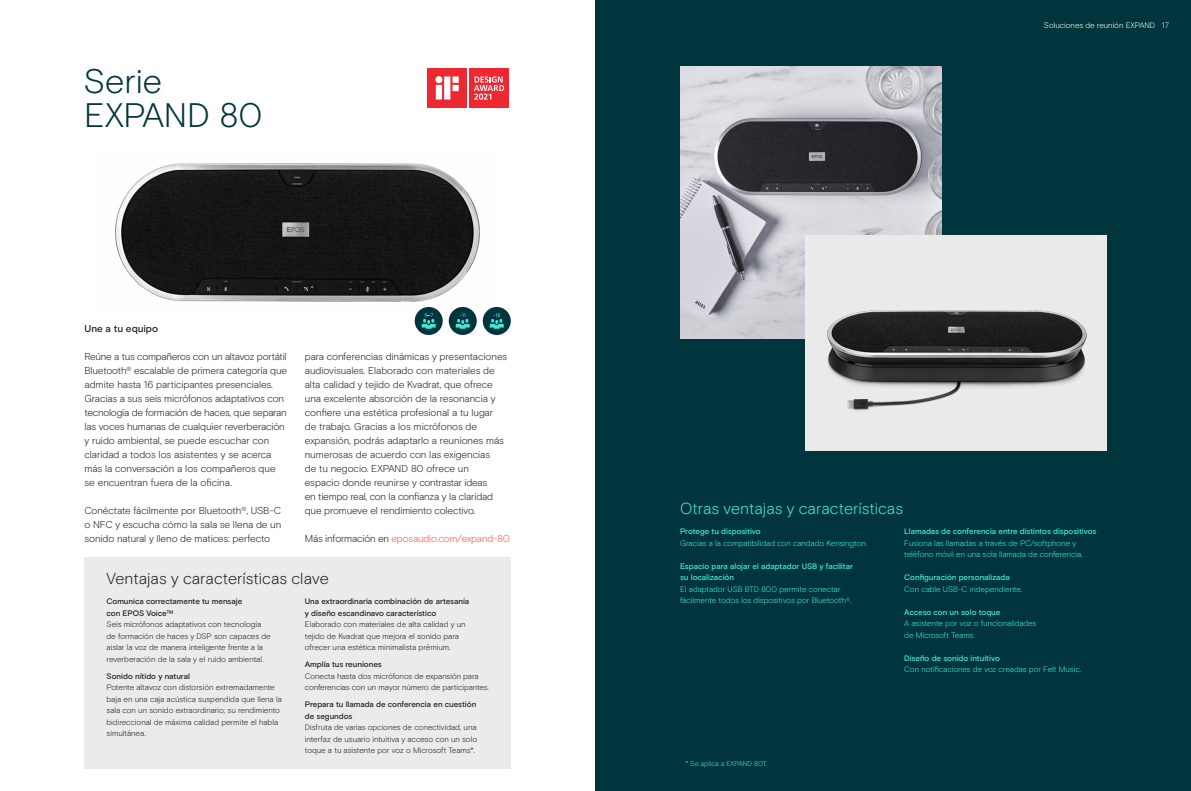
<style>
.page{position:relative;width:1191px;height:791px;background:#fff}
.page>*{position:absolute;margin:0;border:0;box-sizing:border-box;transform-origin:0 0}
.t1{font:300 34px/34px "EPOS Basis";color:#00353d}
.t2{font:300 16px "EPOS Basis";color:#231f20}
.t3{font:300 16px "EPOS Basis";color:#44ead6}
.t4{font:300 10px/14px "EPOS Basis";letter-spacing:-.01em;color:#231f20}
.t5{font:300 10px "EPOS Basis";letter-spacing:-.02em;color:#ff5549}
.t6{font:500 10px "EPOS Basis";color:#231f20}
.t7{font:300 8px/11.5px "EPOS Basis";letter-spacing:-.005em;color:#231f20}
.t8{font:300 8px/11.5px "EPOS Basis";letter-spacing:-.005em;color:#44ead6}
.t9{font:500 8px/11.5px "EPOS Basis";letter-spacing:-.005em;color:#231f20}
.t10{font:500 8px/11.5px "EPOS Basis";letter-spacing:-.005em;color:#44ead6}
.t11{font:300 8px "EPOS Basis";letter-spacing:-.005em;color:#fff}
.t12{font:300 7px "EPOS Basis";letter-spacing:-.005em;color:#44ead6}
.s1{color:#231f20}
</style>
<div class="page">
<div style="left:595px;top:0;width:596px;height:791px;background:#00353d"></div>
<img style="left:115px;top:163px;width:378px;height:152px">
<img style="left:680px;top:66px;width:261px;height:272px">
<div style="left:805px;top:235px;width:301px;height:216px;background:#ebebeb"></div>
<img style="left:827px;top:310px;width:260px;height:101px">
<div style="left:85px;top:557px;width:426px;height:212px;background:#ebebeb"></div>
<div style="left:427px;top:68px;width:40px;height:40px;background:#ee2831"></div>
<svg style="left:435px;top:76px;width:24px;height:23px"></svg>
<div style="left:469px;top:68px;width:40px;height:40px;background:#ee2831"></div>
<svg style="left:474px;top:76px;width:30px;height:24px"></svg>
<div style="left:449px;top:307px;width:28px;height:28px;background:#00353d;border-radius:50%"></div>
<svg style="left:456px;top:313px;width:14px;height:16px"></svg>
<div style="left:415px;top:307px;width:28px;height:28px;background:#00353d;border-radius:50%"></div>
<svg style="left:422px;top:313px;width:14px;height:16px"></svg>
<div style="left:483px;top:307px;width:28px;height:28px;background:#00353d;border-radius:50%"></div>
<svg style="left:490px;top:313px;width:14px;height:16px"></svg>
<h1 class="t1" style="left:83px;top:64px;width:181px">Serie<br>EXPAND 80</h1>
<p class="t6" style="left:85px;top:323px;width:75px">Une a tu equipo</p>
<p class="t4" style="left:85px;top:350px;width:204px">Reúne a tus compañeros con un altavoz portátil Bluetooth<sup>®</sup> escalable de primera categoría que admite hasta 16 participantes presenciales.<br>Gracias a sus seis micrófonos adaptativos con tecnología de formación de haces, que separan las voces humanas de cualquier reverberación y ruido ambiental, se puede escuchar con claridad a todos los asistentes y se acerca más la conversación a los compañeros que se encuentran fuera de la oficina.</p>
<p class="t4" style="left:85px;top:504px;width:198px;text-align:justify">Conéctate fácilmente por Bluetooth<sup>®</sup>, USB-C o NFC y escucha cómo la sala se llena de un sonido natural y lleno de matices: perfecto</p>
<p class="t4" style="left:305px;top:350px;width:204px">para conferencias dinámicas y presentaciones audiovisuales. Elaborado con materiales de alta calidad y tejido de Kvadrat, que ofrece una excelente absorción de la resonancia y confiere una estética profesional a tu lugar<br>de trabajo. Gracias a los micrófonos de expansión, podrás adaptarlo a reuniones más numerosas de acuerdo con las exigencias<br>de tu negocio. EXPAND 80 ofrece un<br>espacio donde reunirse y contrastar ideas<br>en tiempo real, con la confianza y la claridad que promueve el rendimiento colectivo.</p>
<p class="t5" style="left:305px;top:533px;width:207px"><span class="s1">Más información en</span> eposaudio.com/expand-80</p>
<h2 class="t2" style="left:107px;top:569px;width:224px">Ventajas y características clave</h2>
<p class="t9" style="left:107px;top:596px;width:137px">Comunica correctamente tu mensaje con EPOS Voice™</p>
<p class="t7" style="left:107px;top:619px;width:166px">Seis micrófonos adaptativos con tecnología de formación de haces y DSP son capaces de aislar la voz de manera inteligente frente a la reverberación de la sala y el ruido ambiental.</p>
<p class="t9" style="left:107px;top:670px;width:85px">Sonido nítido y natural</p>
<p class="t7" style="left:107px;top:682px;width:177px">Potente altavoz con distorsión extremadamente baja en una caja acústica suspendida que llena la sala con un sonido extraordinario; su rendimiento bidireccional de máxima calidad permite el habla simultánea.</p>
<p class="t9" style="left:305px;top:596px;width:166px">Una extraordinaria combinación de artesanía y diseño escandinavo característico</p>
<p class="t7" style="left:305px;top:619px;width:162px">Elaborado con materiales de alta calidad y un tejido de Kvadrat que mejora el sonido para ofrecer una estética minimalista prémium.</p>
<p class="t9" style="left:305px;top:659px;width:78px">Amplía tus reuniones</p>
<p class="t7" style="left:305px;top:670px;width:186px">Conecta hasta dos micrófonos de expansión para conferencias con un mayor número de participantes.</p>
<p class="t9" style="left:305px;top:699px;width:173px">Prepara tu llamada de conferencia en cuestión de segundos</p>
<p class="t7" style="left:305px;top:722px;width:174px;text-align:justify">Disfruta de varias opciones de conectividad, una interfaz de usuario intuitiva y acceso con un solo toque a tu asistente por voz o Microsoft Teams*.</p>
<p class="t11" style="left:1044px;top:21px;width:126px">Soluciones de reunión EXPAND 17</p>
<h2 class="t3" style="left:680px;top:499px;width:224px">Otras ventajas y características</h2>
<p class="t10" style="left:680px;top:526px;width:82px">Protege tu dispositivo</p>
<p class="t8" style="left:680px;top:537px;width:189px">Gracias a la compatibilidad con candado Kensington.</p>
<p class="t10" style="left:680px;top:560px;width:174px">Espacio para alojar el adaptador USB y facilitar su localización</p>
<p class="t8" style="left:680px;top:583px;width:173px">El adaptador USB BTD 800 permite conectar fácilmente todos los dispositivos por Bluetooth<sup>®</sup>.</p>
<p class="t10" style="left:904px;top:526px;width:194px">Llamadas de conferencia entre distintos dispositivos</p>
<p class="t8" style="left:904px;top:537px;width:180px">Fusiona las llamadas a través de PC/softphone y teléfono móvil en una sola llamada de conferencia.</p>
<p class="t10" style="left:904px;top:572px;width:107px">Configuración personalizada</p>
<p class="t8" style="left:904px;top:583px;width:119px">Con cable USB-C independiente.</p>
<p class="t10" style="left:904px;top:606px;width:98px">Acceso con un solo toque</p>
<p class="t8" style="left:904px;top:618px;width:134px">A asistente por voz o funcionalidades de Microsoft Teams.</p>
<p class="t10" style="left:904px;top:652px;width:97px">Diseño de sonido intuitivo</p>
<p class="t8" style="left:904px;top:664px;width:178px">Con notificaciones de voz creadas por Felt Music.</p>
<p class="t12" style="left:685px;top:759px;width:83px">* Se aplica a EXPAND 80T.</p>
</div>
